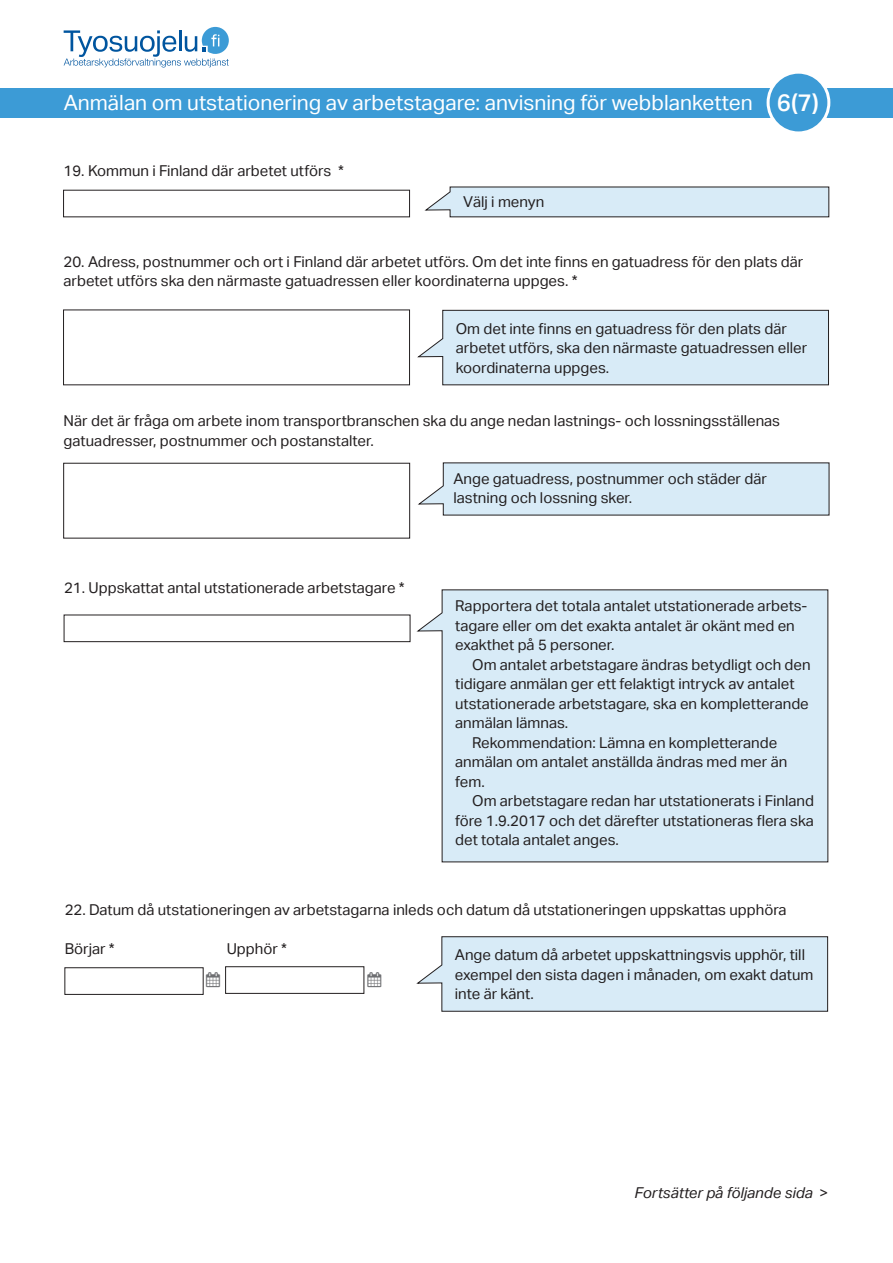
<style>
.page{position:relative;width:893px;height:1263px;background:#fff}
.page>*{position:absolute;margin:0;border:0;box-sizing:border-box;transform-origin:0 0}
.Ylänumero{font:500 24px "Aktiv Grotesk";color:#fff}
.Ylävinjetti{font:21px "Aktiv Grotesk";color:#fff}
.Alkuleipis{font:15px/19.5px "Aktiv Grotesk";color:#231f20}
.Leipis{font:15px/19.5px "Aktiv Grotesk";color:#231f20}
.Alkuleipis-2{font:italic 15px "Aktiv Grotesk";color:#231f20}
.s1{font-style:normal}
</style>
<div class="page">
<div style="left:0;top:88px;width:893px;height:30px;background:#3c9bd6"></div>
<div style="left:768px;top:72px;width:61px;height:61px;background:#3c9bd6;border-radius:50%"></div>
<div style="left:767px;top:71px;width:63px;height:63px;border:3px solid #fff;border-radius:50%"></div>
<svg style="left:425px;top:187px;width:404px;height:30px;background:#d1e3ee"></svg>
<svg style="left:418px;top:310px;width:411px;height:75px;background:#d5e7f2"></svg>
<svg style="left:418px;top:463px;width:411px;height:52px;background:#d6e7f3"></svg>
<div style="left:64px;top:615px;width:346px;height:27px;border:1px solid #231f20"></div>
<svg style="left:417px;top:589px;width:411px;height:273px;background:#d8eaf5"></svg>
<div style="left:65px;top:967px;width:138px;height:27px;border:1px solid #231f20"></div>
<div style="left:225px;top:966px;width:139px;height:27px;border:1px solid #231f20"></div>
<svg style="left:417px;top:936px;width:411px;height:75px;background:#d6e7f2"></svg>
<svg style="left:64px;top:27px;width:165px;height:40px"></svg>
<p class="Ylävinjetti" style="left:64px;top:91px;width:690px">Anmälan om utstationering av arbetstagare: anvisning för webblanketten</p>
<p class="Alkuleipis" style="left:64px;top:161px;width:282px">19. Kommun i Finland där arbetet utförs *</p>
<p class="Alkuleipis" style="left:463px;top:192px;width:83px">Välj i menyn</p>
<p class="Ylänumero" style="left:777px;top:88px;width:43px">6(7)</p>
<p class="Alkuleipis" style="left:64px;top:252px;width:741px">20. Adress, postnummer och ort i Finland där arbetet utförs. Om det inte finns en gatuadress för den plats där arbetet utförs ska den närmaste gatuadressen eller koordinaterna uppges. *</p>
<p class="Alkuleipis" style="left:456px;top:319px;width:353px">Om det inte finns en gatuadress för den plats där arbetet utförs, ska den närmaste gatuadressen eller koordinaterna uppges.</p>
<p class="Alkuleipis" style="left:64px;top:411px;width:718px">När det är fråga om arbete inom transportbranschen ska du ange nedan lastnings- och lossningsställenas gatuadresser, postnummer och postanstalter.</p>
<p class="Alkuleipis" style="left:453px;top:469px;width:315px">Ange gatuadress, postnummer och städer där lastning och lossning sker.</p>
<p class="Alkuleipis" style="left:64px;top:578px;width:342px">21. Uppskattat antal utstationerade arbetstagare *</p>
<p class="Alkuleipis" style="left:455px;top:596px;width:354px">Rapportera det totala antalet utstationerade arbets&shy;tagare eller om det exakta antalet är okänt med en exakthet på 5 personer.</p>
<p class="Leipis" style="left:455px;top:655px;width:357px;text-indent:17px">Om antalet arbetstagare ändras betydligt och den tidigare anmälan ger ett felaktigt intryck av antalet utstationerade arbetstagare, ska en kompletterande anmälan lämnas.</p>
<p class="Leipis" style="left:455px;top:733px;width:334px;text-indent:17px">Rekommendation: Lämna en kompletterande anmälan om antalet anställda ändras med mer än fem.</p>
<p class="Leipis" style="left:455px;top:791px;width:360px;text-align:justify;text-indent:17px">Om arbetstagare redan har utstationerats i Finland före 1.9.2017 och det därefter utstationeras flera ska det totala antalet anges.</p>
<p class="Alkuleipis" style="left:65px;top:900px;width:723px">22. Datum då utstationeringen av arbetstagarna inleds och datum då utstationeringen uppskattas upphöra</p>
<p class="Leipis" style="left:65px;top:939px;width:52px">Börjar *</p>
<p class="Leipis" style="left:227px;top:939px;width:62px">Upphör *</p>
<p class="Alkuleipis" style="left:455px;top:945px;width:360px">Ange datum då arbetet uppskattningsvis upphör, till exempel den sista dagen i månaden, om exakt datum inte är känt.</p>
<p class="Alkuleipis-2" style="left:635px;top:1184px;width:195px">Fortsätter på följande sida <span class="s1">&gt;</span></p>
</div>
